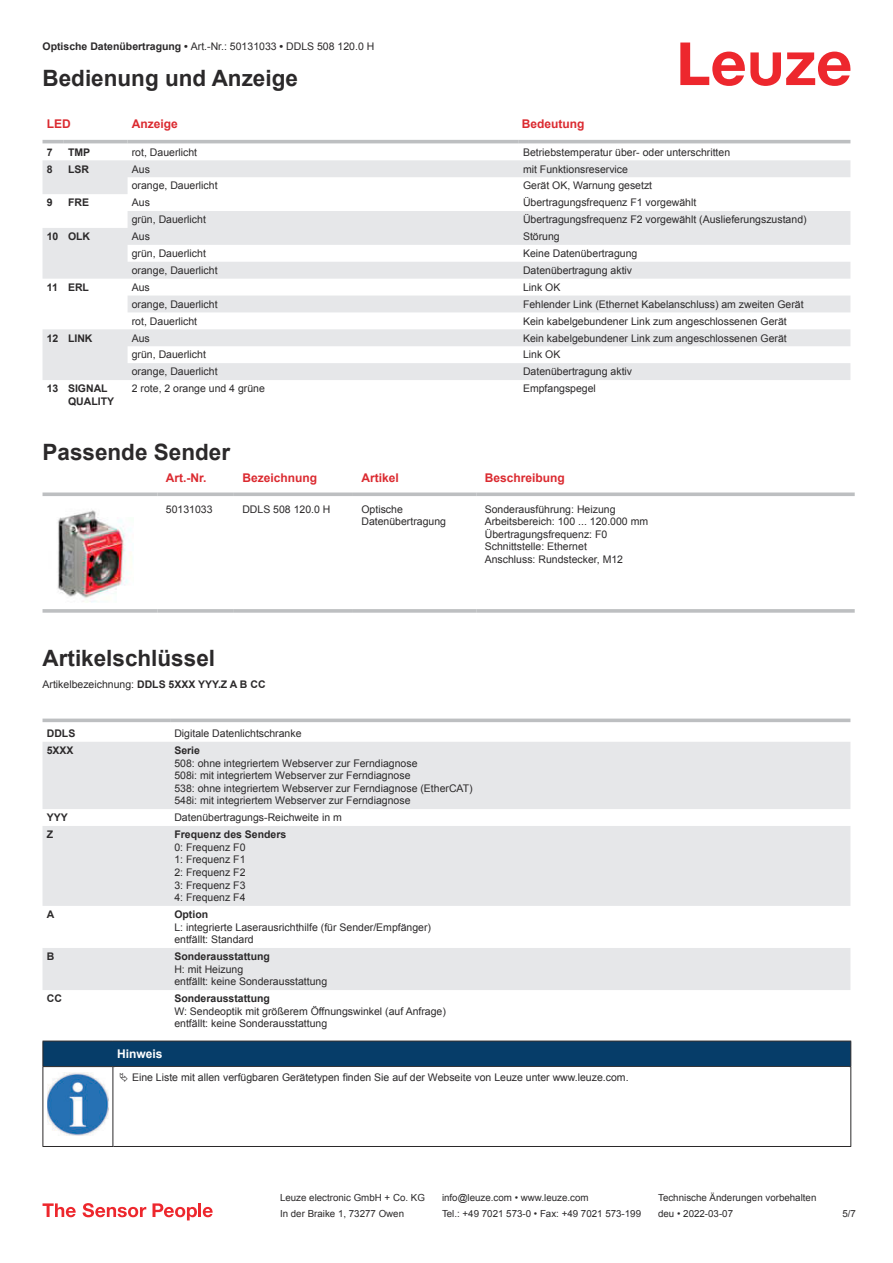
<style>
.page{position:relative;width:893px;height:1263px;background:#fff}
.page>*{position:absolute;margin:0;border:0;box-sizing:border-box;transform-origin:0 0}
.t1{font:700 22.5px "Arial";color:#2b292a}
.t2{font:700 12px "Arial";color:#db2a30}
.t3{font:700 12px "Arial";color:#fff}
.t4{font:10.5px/12.6px "Arial";color:#2b292a}
.t5{font:700 10.5px/12.6px "Arial";color:#2b292a}
.t6{font:9.75px "Arial";color:#2b292a}
.s1{font-weight:700}
</style>
<div class="page">
<svg style="left:680px;top:43px;width:170px;height:43px"></svg>
<svg style="left:43px;top:160px;width:807px;height:220px;fill:#e6e7e9"></svg>
<hr style="left:43px;top:140px;width:21px;height:3px;background:#bdbfc1">
<hr style="left:64px;top:140px;width:64px;height:3px;background:#bdbfc1">
<hr style="left:128px;top:140px;width:391px;height:3px;background:#bdbfc1">
<hr style="left:519px;top:140px;width:331px;height:3px;background:#bdbfc1">
<svg style="left:43px;top:492px;width:114px;height:4px"></svg>
<svg style="left:157px;top:492px;width:77px;height:4px"></svg>
<svg style="left:234px;top:492px;width:119px;height:4px"></svg>
<svg style="left:353px;top:492px;width:123px;height:4px"></svg>
<svg style="left:476px;top:492px;width:379px;height:4px;background:#c5c7c8"></svg>
<svg style="left:43px;top:609px;width:114px;height:4px"></svg>
<svg style="left:157px;top:609px;width:77px;height:4px"></svg>
<svg style="left:234px;top:609px;width:119px;height:4px"></svg>
<svg style="left:353px;top:609px;width:123px;height:4px"></svg>
<svg style="left:476px;top:609px;width:379px;height:4px;background:#c3c5c7"></svg>
<img style="left:57px;top:510px;width:75px;height:92px">
<svg style="left:43px;top:742px;width:807px;height:248px;fill:#e6e7e9"></svg>
<svg style="left:43px;top:718px;width:127px;height:4px"></svg>
<svg style="left:170px;top:718px;width:680px;height:4px;background:#c6c8ca"></svg>
<svg style="left:43px;top:1203px;width:33px;height:14px"></svg>
<svg style="left:83px;top:1203px;width:63px;height:14px"></svg>
<svg style="left:153px;top:1203px;width:44px;height:17px"></svg>
<hr style="left:198px;top:1203px;width:3px;height:14px;background:#ed272d">
<svg style="left:203px;top:1207px;width:10px;height:10px"></svg>
<hr style="left:43px;top:1066px;width:70px;height:1px;background:#2b292a">
<div style="left:43px;top:1041px;width:808px;height:25px;background:#063d69"></div>
<hr style="left:113px;top:1066px;width:738px;height:1px;background:#2b292a">
<hr style="left:43px;top:1067px;width:1px;height:75px;background:#2b292a">
<hr style="left:113px;top:1067px;width:1px;height:75px;background:#2b292a">
<hr style="left:850px;top:1067px;width:1px;height:75px;background:#2b292a">
<hr style="left:43px;top:1146px;width:70px;height:1px;background:#2b292a">
<hr style="left:113px;top:1146px;width:738px;height:1px;background:#2b292a">
<img style="left:47px;top:1073px;width:61px;height:63px">
<p class="t4" style="left:43px;top:41px;width:333px"><span class="s1">Optische Datenübertragung •</span> Art.-Nr.: 50131033 <span class="s1">•</span> DDLS 508 120.0 H</p>
<h1 class="t1" style="left:43px;top:70px;width:257px">Bedienung und Anzeige</h1>
<p class="t2" style="left:47px;top:119px;width:25px">LED</p>
<p class="t2" style="left:132px;top:119px;width:48px">Anzeige</p>
<p class="t2" style="left:522px;top:119px;width:64px">Bedeutung</p>
<p class="t5" style="left:47px;top:147px;width:7px">7</p>
<p class="t5" style="left:68px;top:147px;width:24px">TMP</p>
<p class="t4" style="left:132px;top:147px;width:67px">rot, Dauerlicht</p>
<p class="t4" style="left:523px;top:147px;width:209px">Betriebstemperatur über- oder unterschritten</p>
<p class="t5" style="left:47px;top:163px;width:7px">8</p>
<p class="t5" style="left:68px;top:163px;width:23px">LSR</p>
<p class="t4" style="left:132px;top:163px;width:20px">Aus</p>
<p class="t4" style="left:523px;top:163px;width:107px">mit Funktionsreservice</p>
<p class="t4" style="left:132px;top:180px;width:87px">orange, Dauerlicht</p>
<p class="t4" style="left:523px;top:180px;width:131px">Gerät OK, Warnung gesetzt</p>
<p class="t5" style="left:47px;top:197px;width:7px">9</p>
<p class="t5" style="left:68px;top:197px;width:23px">FRE</p>
<p class="t4" style="left:132px;top:197px;width:20px">Aus</p>
<p class="t4" style="left:523px;top:197px;width:175px">Übertragungsfrequenz F1 vorgewählt</p>
<p class="t4" style="left:132px;top:214px;width:76px">grün, Dauerlicht</p>
<p class="t4" style="left:523px;top:214px;width:285px">Übertragungsfrequenz F2 vorgewählt (Auslieferungszustand)</p>
<p class="t5" style="left:47px;top:231px;width:45px">10 OLK</p>
<p class="t4" style="left:132px;top:231px;width:20px">Aus</p>
<p class="t4" style="left:523px;top:231px;width:38px">Störung</p>
<p class="t4" style="left:132px;top:248px;width:76px">grün, Dauerlicht</p>
<p class="t4" style="left:523px;top:248px;width:116px">Keine Datenübertragung</p>
<p class="t4" style="left:132px;top:265px;width:87px">orange, Dauerlicht</p>
<p class="t4" style="left:523px;top:265px;width:111px">Datenübertragung aktiv</p>
<p class="t5" style="left:47px;top:282px;width:44px">11 ERL</p>
<p class="t4" style="left:132px;top:282px;width:20px">Aus</p>
<p class="t4" style="left:523px;top:282px;width:39px">Link OK</p>
<p class="t4" style="left:132px;top:299px;width:87px">orange, Dauerlicht</p>
<p class="t4" style="left:523px;top:299px;width:282px">Fehlender Link (Ethernet Kabelanschluss) am zweiten Gerät</p>
<p class="t4" style="left:132px;top:316px;width:67px">rot, Dauerlicht</p>
<p class="t4" style="left:523px;top:316px;width:265px">Kein kabelgebundener Link zum angeschlossenen Gerät</p>
<p class="t5" style="left:47px;top:332px;width:47px">12 LINK</p>
<p class="t4" style="left:132px;top:332px;width:20px">Aus</p>
<p class="t4" style="left:523px;top:332px;width:265px">Kein kabelgebundener Link zum angeschlossenen Gerät</p>
<p class="t4" style="left:132px;top:349px;width:76px">grün, Dauerlicht</p>
<p class="t4" style="left:523px;top:349px;width:39px">Link OK</p>
<p class="t4" style="left:132px;top:366px;width:87px">orange, Dauerlicht</p>
<p class="t4" style="left:523px;top:366px;width:111px">Datenübertragung aktiv</p>
<p class="t5" style="left:68px;top:383px;width:48px;text-indent:-21px">13 SIGNAL<br>QUALITY</p>
<p class="t4" style="left:132px;top:383px;width:135px">2 rote, 2 orange und 4 grüne</p>
<p class="t4" style="left:523px;top:383px;width:74px">Empfangspegel</p>
<h1 class="t1" style="left:43px;top:443px;width:189px">Passende Sender</h1>
<p class="t2" style="left:166px;top:473px;width:42px">Art.-Nr.</p>
<p class="t2" style="left:242px;top:473px;width:76px">Bezeichnung</p>
<p class="t2" style="left:361px;top:473px;width:39px">Artikel</p>
<p class="t2" style="left:485px;top:473px;width:82px">Beschreibung</p>
<p class="t4" style="left:166px;top:503px;width:48px">50131033</p>
<p class="t4" style="left:242px;top:503px;width:90px">DDLS 508 120.0 H</p>
<p class="t4" style="left:361px;top:503px;width:86px">Optische<br>Datenübertragung</p>
<p class="t4" style="left:485px;top:503px;width:165px">Sonderausführung: Heizung<br>Arbeitsbereich: 100 ... 120.000 mm<br>Übertragungsfrequenz: F0<br>Schnittstelle: Ethernet<br>Anschluss: Rundstecker, M12</p>
<h1 class="t1" style="left:43px;top:649px;width:174px">Artikelschlüssel</h1>
<p class="t4" style="left:43px;top:679px;width:225px">Artikelbezeichnung: <span class="s1">DDLS 5XXX YYY.Z A B CC</span></p>
<p class="t5" style="left:47px;top:728px;width:30px">DDLS</p>
<p class="t4" style="left:174px;top:728px;width:129px">Digitale Datenlichtschranke</p>
<p class="t5" style="left:47px;top:745px;width:28px">5XXX</p>
<p class="t5" style="left:174px;top:745px;width:27px">Serie</p>
<p class="t4" style="left:174px;top:757px;width:300px">508: ohne integriertem Webserver zur Ferndiagnose<br>508i: mit integriertem Webserver zur Ferndiagnose<br>538: ohne integriertem Webserver zur Ferndiagnose (EtherCAT)<br>548i: mit integriertem Webserver zur Ferndiagnose</p>
<p class="t5" style="left:47px;top:812px;width:23px">YYY</p>
<p class="t4" style="left:174px;top:812px;width:169px">Datenübertragungs-Reichweite in m</p>
<p class="t5" style="left:47px;top:829px;width:8px">Z</p>
<p class="t5" style="left:174px;top:829px;width:114px">Frequenz des Senders</p>
<p class="t4" style="left:174px;top:842px;width:73px;text-align:justify">0: Frequenz F0<br>1: Frequenz F1<br>2: Frequenz F2<br>3: Frequenz F3<br>4: Frequenz F4</p>
<p class="t5" style="left:47px;top:909px;width:9px">A</p>
<p class="t5" style="left:174px;top:909px;width:35px">Option</p>
<p class="t4" style="left:174px;top:922px;width:258px">L: integrierte Laserausrichthilfe (für Sender/Empfänger) entfällt: Standard</p>
<p class="t5" style="left:47px;top:951px;width:9px">B</p>
<p class="t5" style="left:174px;top:951px;width:97px">Sonderausstattung</p>
<p class="t4" style="left:174px;top:964px;width:154px">H: mit Heizung<br>entfällt: keine Sonderausstattung</p>
<p class="t5" style="left:47px;top:993px;width:17px">CC</p>
<p class="t5" style="left:174px;top:993px;width:97px">Sonderausstattung</p>
<p class="t4" style="left:174px;top:1006px;width:273px">W: Sendeoptik mit größerem Öffnungswinkel (auf Anfrage) entfällt: keine Sonderausstattung</p>
<p class="t3" style="left:117px;top:1049px;width:47px">Hinweis</p>
<p class="t4" style="left:132px;top:1072px;width:498px">Eine Liste mit allen verfügbaren Gerätetypen finden Sie auf der Webseite von Leuze unter www.leuze.com.</p>
<p class="t6" style="left:280px;top:1194px;width:146px">Leuze electronic GmbH + Co. KG</p>
<p class="t6" style="left:442px;top:1194px;width:148px">info@leuze.com • www.leuze.com</p>
<p class="t6" style="left:658px;top:1194px;width:160px">Technische Änderungen vorbehalten</p>
<p class="t6" style="left:280px;top:1210px;width:126px">In der Braike 1, 73277 Owen</p>
<p class="t6" style="left:442px;top:1210px;width:201px">Tel.: +49 7021 573-0 • Fax: +49 7021 573-199</p>
<p class="t6" style="left:658px;top:1210px;width:76px">deu • 2022-03-07</p>
<p class="t6" style="left:842px;top:1210px;width:15px">5 /7</p>
</div>
